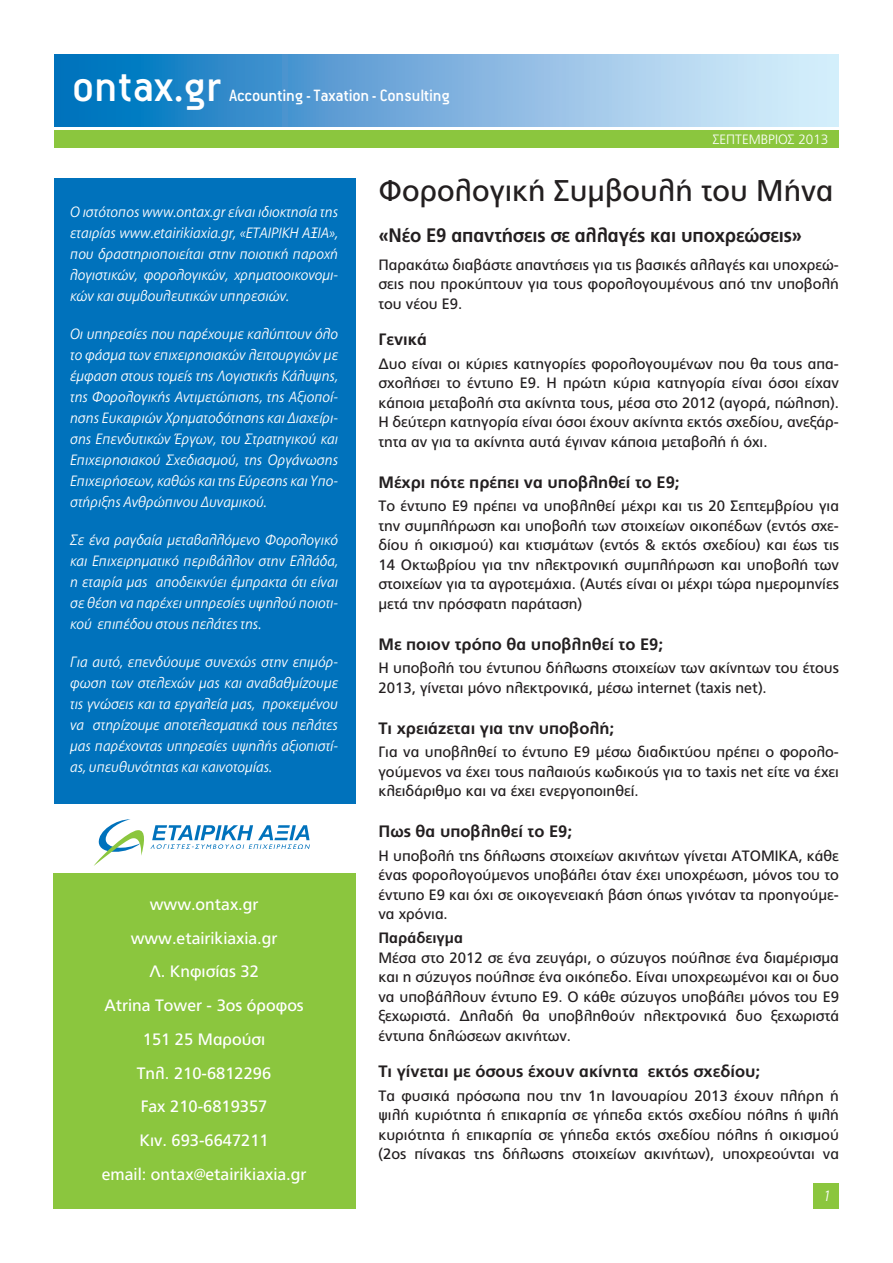
<style>
.page{position:relative;width:893px;height:1263px;background:#fff}
.page>*{position:absolute;margin:0;border:0;box-sizing:border-box;transform-origin:0 0}
.t1{font:500 48px "PF Premier";color:#fff}
.t2{font:30px "PF Catalog";color:#231f20}
.t3{font:700 19.5px "PF Catalog";letter-spacing:-.01em;color:#231f20;scale:.95 1}
.t4{font:500 18px "PF Premier";letter-spacing:-.01em;color:#fff}
.t5{font:700 16.5px "PF Catalog";color:#231f20}
.t6{font:16.5px "PF Catalog";color:#fff}
.t7{font:15px/19.5px "PF Catalog";color:#231f20;text-align:justify}
.t8{font:italic 300 15px/21px "PF Catalog";color:#fff;text-align:justify}
.t9{font:700 15px "PF Catalog";color:#231f20}
.t10{font:300 13.5px "PF Catalog";color:#fff}
</style>
<div class="page">
<div style="left:813px;top:1183px;width:26px;height:26px;background:#8bc63e"></div>
<div style="left:54px;top:179px;width:302px;height:625px;background:#0072bc"></div>
<svg style="left:54px;top:54px;width:785px;height:72px;background:#73b0dd"></svg>
<svg style="left:94px;top:819px;width:216px;height:47px"></svg>
<div style="left:54px;top:131px;width:785px;height:17px;background:#8bc63e"></div>
<div style="left:53px;top:873px;width:303px;height:336px;background:#8bc63e"></div>
<p class="t1" style="left:72px;top:62px;width:150px">ontax.gr</p>
<p class="t4" style="left:229px;top:87px;width:222px">Accounting - Taxation - Consulting</p>
<p class="t10" style="left:713px;top:131px;width:117px">ΣΕΠΤΕΜΒΡΙΟΣ 2013</p>
<p class="t8" style="left:70px;top:202px;width:269px">Ο ιστότοπος www.ontax.gr είναι ιδιοκτησία της εταιρίας www.etairikiaxia.gr, «ΕΤΑΙΡΙΚΗ ΑΞΙΑ», που δραστηριοποιείται στην ποιοτική παροχή λογιστικών, φορολογικών, χρηματοοικονομι&shy;κών και συμβουλευτικών υπηρεσιών.</p>
<p class="t8" style="left:70px;top:324px;width:269px">Οι υπηρεσίες που παρέχουμε καλύπτουν όλο το φάσμα των επιχειρησιακών λειτουργιών με έμφαση στους τομείς της Λογιστικής Κάλυψης, της Φορολογικής Αντιμετώπισης, της Αξιοποί&shy;ησης Ευκαιριών Χρηματοδότησης και Διαχείρι&shy;σης Επενδυτικών Έργων, του Στρατηγικού και Επιχειρησιακού Σχεδιασμού, της Οργάνωσης Επιχειρήσεων, καθώς και της Εύρεσης και Υπο&shy;στήριξης Ανθρώπινου Δυναμικού.</p>
<p class="t8" style="left:70px;top:530px;width:269px">Σε ένα ραγδαία μεταβαλλόμενο Φορολογικό και Επιχειρηματικό περιβάλλον στην Ελλάδα, η εταιρία μας αποδεικνύει έμπρακτα ότι είναι σε θέση να παρέχει υπηρεσίες υψηλού ποιοτι&shy;κού επιπέδου στους πελάτες της.</p>
<p class="t8" style="left:70px;top:652px;width:269px">Για αυτό, επενδύουμε συνεχώς στην επιμόρ&shy;φωση των στελεχών μας και αναβαθμίζουμε τις γνώσεις και τα εργαλεία μας, προκειμένου να στηρίζουμε αποτελεσματικά τους πελάτες μας παρέχοντας υπηρεσίες υψηλής αξιοπιστί&shy;ας, υπευθυνότητας και καινοτομίας.</p>
<p class="t6" style="left:150px;top:895px;width:110px">www.ontax.gr</p>
<p class="t6" style="left:131px;top:928px;width:148px">www.etairikiaxia.gr</p>
<p class="t6" style="left:149px;top:962px;width:111px">Λ. Κηφισίας 32</p>
<p class="t6" style="left:104px;top:996px;width:201px">Atrina Tower - 3ος όροφος</p>
<p class="t6" style="left:143px;top:1030px;width:124px">151 25 Μαρούσι</p>
<p class="t6" style="left:137px;top:1063px;width:136px">Τηλ. 210-6812296</p>
<p class="t6" style="left:141px;top:1097px;width:128px">Fax 210-6819357</p>
<p class="t6" style="left:139px;top:1131px;width:131px">Κιν. 693-6647211</p>
<p class="t6" style="left:102px;top:1165px;width:206px">email: ontax@etairikiaxia.gr</p>
<p class="t2" style="left:378px;top:173px;width:457px">Φορολογική Συμβουλή του Μήνα</p>
<p class="t3" style="left:378px;top:223px;width:447px">«Νέο Ε9 απαντήσεις σε αλλαγές και υποχρεώσεις»</p>
<p class="t7" style="left:378px;top:255px;width:462px">Παρακάτω διαβάστε απαντήσεις για τις βασικές αλλαγές και υποχρεώ&shy;σεις που προκύπτουν για τους φορολογουμένους από την υποβολή του νέου Ε9.</p>
<p class="t5" style="left:378px;top:330px;width:50px">Γενικά</p>
<p class="t7" style="left:378px;top:354px;width:462px">Δυο είναι οι κύριες κατηγορίες φορολογουμένων που θα τους απα&shy;σχολήσει το έντυπο Ε9. Η πρώτη κύρια κατηγορία είναι όσοι είχαν κάποια μεταβολή στα ακίνητα τους, μέσα στο 2012 (αγορά, πώληση).<br>Η δεύτερη κατηγορία είναι όσοι έχουν ακίνητα εκτός σχεδίου, ανεξάρ&shy;τητα αν για τα ακίνητα αυτά έγιναν κάποια μεταβολή ή όχι.</p>
<p class="t5" style="left:378px;top:472px;width:303px">Μέχρι πότε πρέπει να υποβληθεί το Ε9;</p>
<p class="t7" style="left:378px;top:496px;width:462px">Το έντυπο Ε9 πρέπει να υποβληθεί μέχρι και τις 20 Σεπτεμβρίου για την συμπλήρωση και υποβολή των στοιχείων οικοπέδων (εντός σχε&shy;δίου ή οικισμού) και κτισμάτων (εντός &amp; εκτός σχεδίου) και έως τις 14 Οκτωβρίου για την ηλεκτρονική συμπλήρωση και υποβολή των στοιχείων για τα αγροτεμάχια. (Αυτές είναι οι μέχρι τώρα ημερομηνίες μετά την πρόσφατη παράταση)</p>
<p class="t5" style="left:378px;top:634px;width:286px">Με ποιον τρόπο θα υποβληθεί το Ε9;</p>
<p class="t7" style="left:378px;top:658px;width:462px">Η υποβολή του έντυπου δήλωσης στοιχείων των ακίνητων του έτους<br>2013, γίνεται μόνο ηλεκτρονικά, μέσω internet (taxis net).</p>
<p class="t5" style="left:378px;top:718px;width:237px">Τι χρειάζεται για την υποβολή;</p>
<p class="t7" style="left:378px;top:742px;width:462px">Για να υποβληθεί το έντυπο Ε9 μέσω διαδικτύου πρέπει ο φορολο&shy;γούμενος να έχει τους παλαιούς κωδικούς για το taxis net είτε να έχει κλειδάριθμο και να έχει ενεργοποιηθεί.</p>
<p class="t5" style="left:378px;top:822px;width:195px">Πως θα υποβληθεί το Ε9;</p>
<p class="t7" style="left:378px;top:846px;width:462px">Η υποβολή της δήλωσης στοιχείων ακινήτων γίνεται ΑΤΟΜΙΚΑ, κάθε ένας φορολογούμενος υποβάλει όταν έχει υποχρέωση, μόνος του το έντυπο Ε9 και όχι σε οικογενειακή βάση όπως γινόταν τα προηγούμε&shy;να χρόνια.</p>
<p class="t9" style="left:378px;top:929px;width:86px">Παράδειγμα</p>
<p class="t7" style="left:378px;top:948px;width:462px">Μέσα στο 2012 σε ένα ζευγάρι, ο σύζυγος πούλησε ένα διαμέρισμα και η σύζυγος πούλησε ένα οικόπεδο. Είναι υποχρεωμένοι και οι δυο να υποβάλλουν έντυπο Ε9. Ο κάθε σύζυγος υποβάλει μόνος του Ε9 ξεχωριστά. Δηλαδή θα υποβληθούν ηλεκτρονικά δυο ξεχωριστά έντυπα δηλώσεων ακινήτων.</p>
<p class="t5" style="left:378px;top:1062px;width:383px">Τι γίνεται με όσους έχουν ακίνητα εκτός σχεδίου;</p>
<p class="t7" style="left:378px;top:1086px;width:462px">Τα φυσικά πρόσωπα που την 1η Ιανουαρίου 2013 έχουν πλήρη ή ψιλή κυριότητα ή επικαρπία σε γήπεδα εκτός σχεδίου πόλης ή ψιλή κυριότητα ή επικαρπία σε γήπεδα εκτός σχεδίου πόλης ή οικισμού (2ος πίνακας της δήλωσης στοιχείων ακινήτων), υποχρεούνται να</p>
<p class="t8" style="left:823px;top:1186px;width:9px">1</p>
</div>
